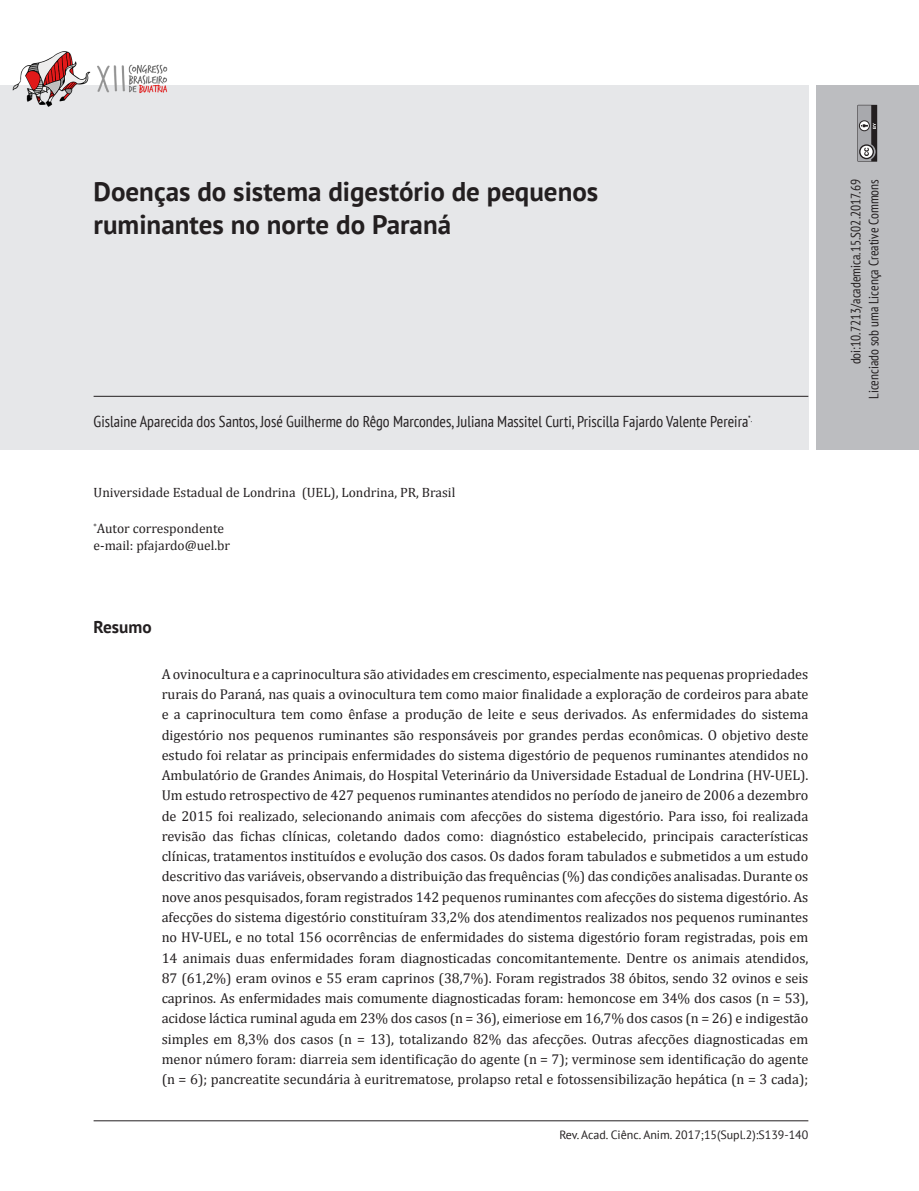
<style>
.page{position:relative;width:919px;height:1191px;background:#fff}
.page>*{position:absolute;margin:0;border:0;box-sizing:border-box;transform-origin:0 0}
.Título_Artigo{font:700 27px/33px "PT Sans";color:#231f20}
.t1{font:700 17.25px "PT Sans";color:#231f20}
.Nomes_-_Autores{font:condensed 15.75px "PT Sans";color:#231f20}
.Texto_-_Resumo{font:14.25px/20.2px "Cambria";color:#231f20;text-align:justify}
.Corpo_de_texto_-_Rec{font:13.5px "Cambria";color:#231f20}
.t2{font:condensed 13.5px/18px "PT Sans";color:#231f20;text-align:right}
.Rodapé{font:12px "PT Sans";color:#231f20}
</style>
<div class="page">
<hr style="left:94px;top:1120px;width:714px;height:1px;background:#231f20">
<div style="left:0;top:85px;width:808px;height:365px;background:#e6e7e9"></div>
<div style="left:816px;top:85px;width:102px;height:365px;background:#bcbdc0"></div>
<svg style="left:857px;top:105px;width:20px;height:57px"></svg>
<img style="left:12px;top:51px;width:156px;height:56px">
<hr style="left:94px;top:396px;width:714px;height:1px;background:#231f20">
<p class="Título_Artigo" style="left:94px;top:174px;width:506px">Doenças do sistema digestório de pequenos ruminantes no norte do Paraná</p>
<p class="Nomes_-_Autores" style="left:94px;top:411px;width:660px">Gislaine Aparecida dos Santos, José Guilherme do Rêgo Marcondes, Juliana Massitel Curti, Priscilla Fajardo Valente Pereira<sup>*.</sup></p>
<p class="Corpo_de_texto_-_Rec" style="left:94px;top:484px;width:363px">Universidade Estadual de Londrina (UEL), Londrina, PR, Brasil</p>
<p class="Corpo_de_texto_-_Rec" style="left:94px;top:521px;width:132px"><sup>*</sup>Autor correspondente</p>
<p class="Corpo_de_texto_-_Rec" style="left:94px;top:537px;width:138px">e-mail: pfajardo@uel.br</p>
<p class="t1" style="left:94px;top:615px;width:60px">Resumo</p>
<p class="Texto_-_Resumo" style="left:162px;top:664px;width:648px">A ovinocultura e a caprinocultura são atividades em crescimento, especialmente nas pequenas propriedades rurais do Paraná, nas quais a ovinocultura tem como maior finalidade a exploração de cordeiros para abate e a caprinocultura tem como ênfase a produção de leite e seus derivados. As enfermidades do sistema digestório nos pequenos ruminantes são responsáveis por grandes perdas econômicas. O objetivo deste estudo foi relatar as principais enfermidades do sistema digestório de pequenos ruminantes atendidos no Ambulatório de Grandes Animais, do Hospital Veterinário da Universidade Estadual de Londrina (HV-UEL).<br>Um estudo retrospectivo de 427 pequenos ruminantes atendidos no período de janeiro de 2006 a dezembro de 2015 foi realizado, selecionando animais com afecções do sistema digestório. Para isso, foi realizada revisão das fichas clínicas, coletando dados como: diagnóstico estabelecido, principais características clínicas, tratamentos instituídos e evolução dos casos. Os dados foram tabulados e submetidos a um estudo descritivo das variáveis, observando a distribuição das frequências (%) das condições analisadas. Durante os nove anos pesquisados, foram registrados 142 pequenos ruminantes com afecções do sistema digestório. As afecções do sistema digestório constituíram 33,2% dos atendimentos realizados nos pequenos ruminantes no HV-UEL, e no total 156 ocorrências de enfermidades do sistema digestório foram registradas, pois em 14 animais duas enfermidades foram diagnosticadas concomitantemente. Dentre os animais atendidos, 87 (61,2%) eram ovinos e 55 eram caprinos (38,7%). Foram registrados 38 óbitos, sendo 32 ovinos e seis caprinos. As enfermidades mais comumente diagnosticadas foram: hemoncose em 34% dos casos (n = 53), acidose láctica ruminal aguda em 23% dos casos (n = 36), eimeriose em 16,7% dos casos (n = 26) e indigestão simples em 8,3% dos casos (n = 13), totalizando 82% das afecções. Outras afecções diagnosticadas em menor número foram: diarreia sem identificação do agente (n = 7); verminose sem identificação do agente (n = 6); pancreatite secundária à euritrematose, prolapso retal e fotossensibilização hepática (n = 3 cada);</p>
<p class="Rodapé" style="left:559px;top:1126px;width:250px">Rev. Acad. Ciênc. Anim. 2017;15(Supl.2):S139-140</p>
<p class="t2" style="left:846px;top:399px;width:221px;rotate:-90deg">doi:10.7213/academica.15.S02.2017.69<br>Licenciado sob uma Licença Creative Commons</p>
</div>
